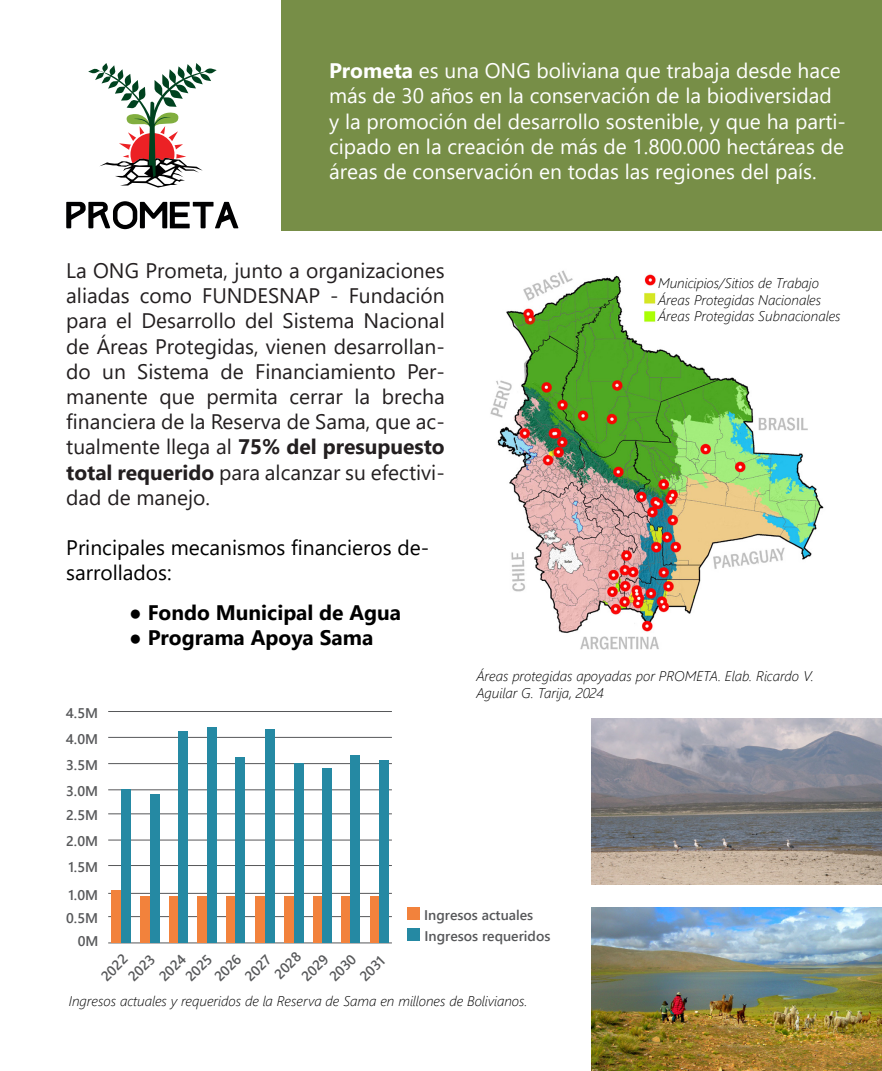
<style>
.page{position:relative;width:882px;height:1071px;background:#fff}
.page>*{position:absolute;margin:0;border:0;box-sizing:border-box;transform-origin:0 0}
.t1{font:21px/25.2px "Segoe UI";color:#231f20;text-align:justify}
.t2{font:21px/25.2px "Segoe UI";color:#fff}
.t3{font:21px/25.2px "Segoe UI";color:#000}
.t4{font:700 21px "Segoe UI";color:#000}
.t5{font:italic 300 14px/16.8px "Segoe UI";color:#000}
.t6{font:600 14px/26.1px "Segoe UI";color:#57585a}
.s1{font-weight:700}
</style>
<div class="page">
<div style="left:282px;top:0;width:600px;height:230px;background:#778e47"></div>
<img style="left:591px;top:908px;width:291px;height:163px">
<img style="left:490px;top:270px;width:334px;height:380px">
<img style="left:591px;top:719px;width:291px;height:166px">
<svg style="left:66px;top:201px;width:172px;height:28px"></svg>
<svg style="left:88px;top:63px;width:129px;height:125px"></svg>
<div style="left:407px;top:929px;width:12px;height:12px;background:#2589a3"></div>
<hr style="left:108px;top:711px;width:284px;height:1px;background:#57585a">
<hr style="left:108px;top:737px;width:284px;height:1px;background:#57585a">
<hr style="left:108px;top:763px;width:284px;height:1px;background:#57585a">
<hr style="left:108px;top:790px;width:284px;height:1px;background:#57585a">
<hr style="left:108px;top:814px;width:284px;height:1px;background:#57585a">
<hr style="left:108px;top:840px;width:284px;height:1px;background:#57585a">
<hr style="left:108px;top:865px;width:284px;height:1px;background:#57585a">
<hr style="left:108px;top:893px;width:284px;height:1px;background:#57585a">
<hr style="left:108px;top:916px;width:284px;height:1px;background:#57585a">
<hr style="left:108px;top:943px;width:284px;height:1px;background:#57585a">
<div style="left:407px;top:907px;width:12px;height:13px;background:#f2823c"></div>
<div style="left:121px;top:789px;width:10px;height:154px;background:#2589a3"></div>
<div style="left:111px;top:891px;width:10px;height:52px;background:#f2823c"></div>
<div style="left:140px;top:896px;width:10px;height:47px;background:#f2823c"></div>
<div style="left:169px;top:896px;width:10px;height:47px;background:#f2823c"></div>
<div style="left:179px;top:731px;width:9px;height:212px;background:#2589a3"></div>
<div style="left:150px;top:794px;width:9px;height:149px;background:#2589a3"></div>
<div style="left:226px;top:896px;width:10px;height:47px;background:#f2823c"></div>
<div style="left:236px;top:758px;width:9px;height:185px;background:#2589a3"></div>
<div style="left:198px;top:896px;width:9px;height:47px;background:#f2823c"></div>
<div style="left:207px;top:727px;width:10px;height:216px;background:#2589a3"></div>
<div style="left:256px;top:896px;width:9px;height:47px;background:#f2823c"></div>
<div style="left:265px;top:730px;width:10px;height:213px;background:#2589a3"></div>
<div style="left:285px;top:896px;width:9px;height:47px;background:#f2823c"></div>
<div style="left:294px;top:764px;width:10px;height:179px;background:#2589a3"></div>
<div style="left:313px;top:896px;width:10px;height:47px;background:#f2823c"></div>
<div style="left:323px;top:768px;width:9px;height:175px;background:#2589a3"></div>
<div style="left:341px;top:896px;width:10px;height:47px;background:#f2823c"></div>
<div style="left:351px;top:756px;width:9px;height:187px;background:#2589a3"></div>
<div style="left:370px;top:896px;width:10px;height:47px;background:#f2823c"></div>
<div style="left:380px;top:761px;width:9px;height:182px;background:#2589a3"></div>
<p class="t2" style="left:329px;top:56px;width:518px"><span class="s1">Prometa</span> es una ONG boliviana que trabaja desde hace más de 30 años en la conservación de la biodiversidad y la promoción del desarrollo sostenible, y que ha parti&shy;cipado en la creación de más de 1.800.000 hectáreas de áreas de conservación en todas las regiones del país.</p>
<p class="t1" style="left:66px;top:256px;width:380px">La ONG Prometa, junto a organizaciones aliadas como FUNDESNAP - Fundación para el Desarrollo del Sistema Nacional de Áreas Protegidas, vienen desarrollan&shy;do un Sistema de Financiamiento Per&shy;manente que permita cerrar la brecha financiera de la Reserva de Sama, que ac&shy;tualmente llega al <span class="s1">75% del presupuesto total requerido</span> para alcanzar su efectivi&shy;dad de manejo.</p>
<p class="t3" style="left:66px;top:533px;width:364px">Principales mecanismos financieros de&shy;sarrollados:</p>
<p class="t4" style="left:129px;top:593px;width:273px">● Fondo Municipal de Agua</p>
<p class="t4" style="left:129px;top:618px;width:246px">● Programa Apoya Sama</p>
<p class="t6" style="left:66px;top:699px;width:34px;text-align:justify">4.5M 4.0M 3.5M 3.0M</p>
<p class="t6" style="left:66px;top:801px;width:33px;text-align:justify">2.5M 2.0M 1.5M</p>
<p class="t6" style="left:68px;top:880px;width:31px">1.0M</p>
<p class="t5" style="left:658px;top:272px;width:184px">Municipios/Sitios de Trabajo<br>Áreas Protegidas Nacionales<br>Áreas Protegidas Subnacionales</p>
<p class="t5" style="left:476px;top:666px;width:339px">Áreas protegidas apoyadas por PROMETA. Elab. Ricardo V.<br>Aguilar G. Tarija, 2024</p>
<p class="t6" style="left:66px;top:904px;width:33px">0.5M</p>
<p class="t6" style="left:424px;top:901px;width:111px">Ingresos actuales</p>
<p class="t6" style="left:78px;top:927px;width:22px">0M</p>
<p class="t6" style="left:109px;top:957px;width:33px;line-height:19.2px;text-indent:-19px;rotate:-45deg">2022<br>2023</p>
<p class="t6" style="left:167px;top:958px;width:33px;line-height:18.6px;text-indent:-19px;rotate:-45deg">2024<br>2025</p>
<p class="t6" style="left:224px;top:955px;width:32px;line-height:21.5px;text-indent:-22px;rotate:-45deg">2026<br>2027</p>
<p class="t6" style="left:267px;top:966px;width:33px;rotate:-45deg">2028</p>
<p class="t6" style="left:294px;top:969px;width:33px;rotate:-45deg">2029</p>
<p class="t6" style="left:322px;top:969px;width:33px;rotate:-45deg">2030</p>
<p class="t6" style="left:352px;top:969px;width:30px;rotate:-45deg">2031</p>
<p class="t6" style="left:424px;top:922px;width:127px">Ingresos requeridos</p>
<p class="t5" style="left:69px;top:991px;width:460px">Ingresos actuales y requeridos de la Reserva de Sama en millones de Bolivianos.</p>
</div>
